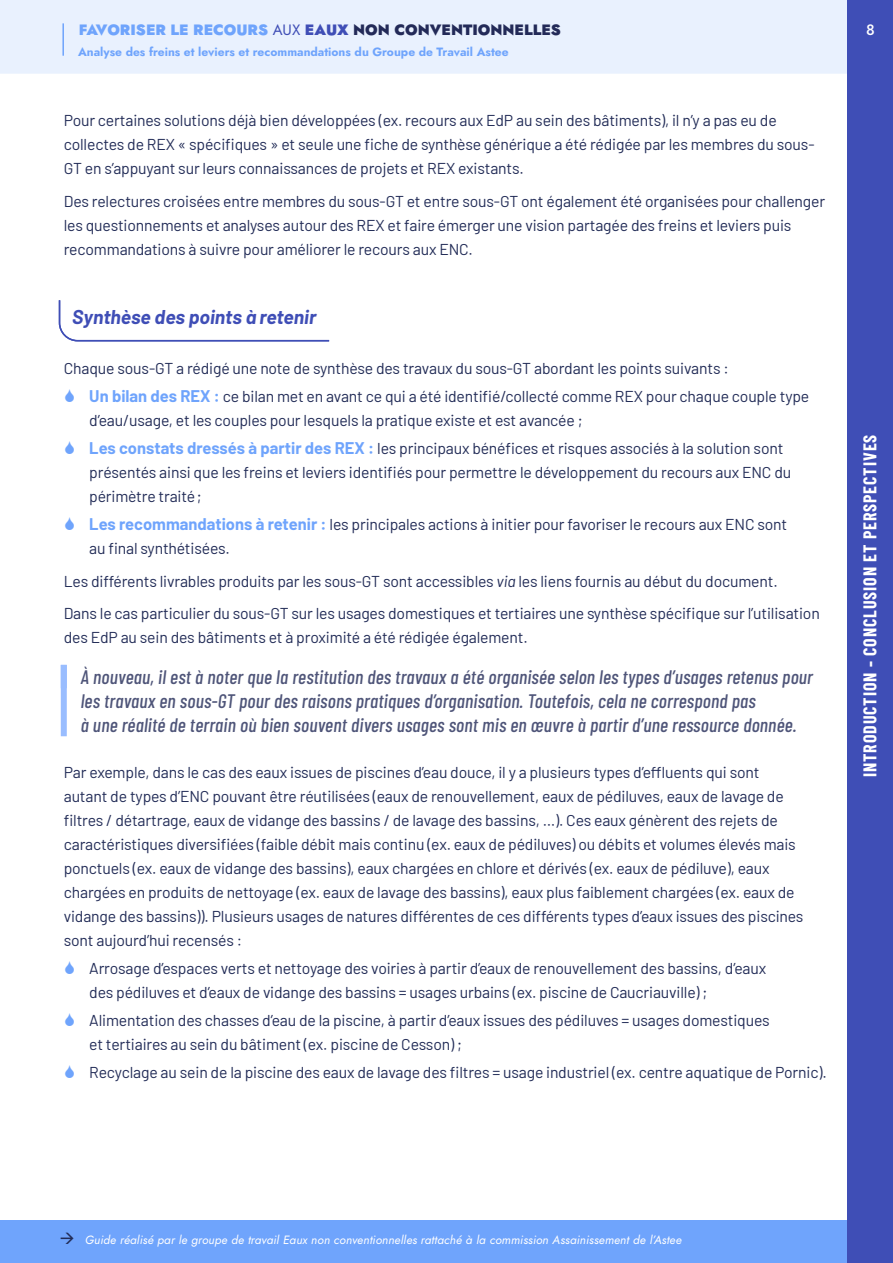
<style>
.page{position:relative;width:893px;height:1263px;background:#fff}
.page>*{position:absolute;margin:0;border:0;box-sizing:border-box;transform-origin:0 0}
.t1{font:italic 500 19.5px/24px "Barlow Condensed";letter-spacing:.01em;color:#4f5579}
.t2{font:italic 700 19.5px "Barlow";color:#3f4eb6}
.t3{font:700 18px "Barlow Condensed";letter-spacing:.05em;color:#fff}
.t4{font:15.75px/24px "Barlow";letter-spacing:-.01em;color:#222c57}
.t5{font:900 15px "Jost";color:#232a58}
.t6{font:500 15px "Jost";color:#fff}
.t7{font:italic 12px "Jost";letter-spacing:.01em;color:#fff}
.t8{font:700 12px "Jost";color:#6fa4fc}
.s1{color:#6fa4fc}
.s2{font-weight:400;color:#3f4eb6}
.s3{color:#3f4eb6}
.s4{font-weight:700;font-size:16.5px;color:#6fa4fc}
.s5{font-style:italic}
</style>
<div class="page">
<div style="left:0;top:1220px;width:893px;height:43px;background:#6fa4fc"></div>
<div style="left:0;top:0;width:848px;height:74px;background:#e9f1fe"></div>
<div style="left:848px;top:0;width:45px;height:1263px;background:#3f4eb6"></div>
<hr style="left:62px;top:23px;width:2px;height:33px;background:#6fa4fc">
<svg style="left:58px;top:300px;width:272px;height:42px"></svg>
<div style="left:61px;top:665px;width:6px;height:71px;background:#99bdff"></div>
<p class="t5" style="left:79px;top:19px;width:484px"><span class="s1">FAVORISER LE RECOURS</span> <span class="s2">AUX</span> <span class="s3">EAUX</span> NON CONVENTIONNELLES</p>
<p class="t6" style="left:866px;top:19px;width:10px">8</p>
<p class="t8" style="left:78px;top:43px;width:432px">Analyse des freins et leviers et recommandations du Groupe de Travail Astee</p>
<p class="t4" style="left:64px;top:107px;width:752px">Pour certaines solutions déjà bien développées (ex. recours aux EdP au sein des bâtiments), il n’y a pas eu de collectes de REX « spécifiques » et seule une fiche de synthèse générique a été rédigée par les membres du sous-<br>GT en s’appuyant sur leurs connaissances de projets et REX existants.</p>
<p class="t4" style="left:64px;top:188px;width:763px">Des relectures croisées entre membres du sous-GT et entre sous-GT ont également été organisées pour challenger les questionnements et analyses autour des REX et faire émerger une vision partagée des freins et leviers puis recommandations à suivre pour améliorer le recours aux ENC.</p>
<p class="t2" style="left:72px;top:303px;width:246px">Synthèse des points à retenir</p>
<p class="t4" style="left:89px;top:353px;width:721px;line-height:28.2px;text-indent:-26px">Chaque sous-GT a rédigé une note de synthèse des travaux du sous-GT abordant les points suivants :<br><span class="s4">Un bilan des REX :</span> ce bilan met en avant ce qui a été identifié/collecté comme REX pour chaque couple type</p>
<p class="t4" style="left:89px;top:405px;width:696px;line-height:28.2px">d’eau/usage, et les couples pour lesquels la pratique existe et est avancée ;<br><span class="s4">Les constats dressés à partir des REX :</span> les principaux bénéfices et risques associés à la solution sont</p>
<p class="t4" style="left:89px;top:459px;width:703px">présentés ainsi que les freins et leviers identifiés pour permettre le développement du recours aux ENC du périmètre traité;</p>
<p class="t4" style="left:89px;top:511px;width:700px"><span class="s4">Les recommandations à retenir :</span> les principales actions à initier pour favoriser le recours aux ENC sont au final synthétisées.</p>
<p class="t4" style="left:64px;top:564px;width:758px;line-height:32.5px">Les différents livrables produits par les sous-GT sont accessibles <span class="s5">via</span> les liens fournis au début du document.<br>Dans le cas particulier du sous-GT sur les usages domestiques et tertiaires une synthèse spécifique sur l’utilisation</p>
<p class="t4" style="left:64px;top:624px;width:466px">des EdP au sein des bâtiments et à proximité a été rédigée également.</p>
<p class="t1" style="left:81px;top:664px;width:734px">À nouveau, il est à noter que la restitution des travaux a été organisée selon les types d’usages retenus pour les travaux en sous-GT pour des raisons pratiques d’organisation. Toutefois, cela ne correspond pas<br>à une réalité de terrain où bien souvent divers usages sont mis en œuvre à partir d’une ressource donnée.</p>
<p class="t4" style="left:64px;top:759px;width:741px">Par exemple, dans le cas des eaux issues de piscines d’eau douce, il y a plusieurs types d’effluents qui sont autant de types d’ENC pouvant être réutilisées (eaux de renouvellement, eaux de pédiluves, eaux de lavage de filtres / détartrage, eaux de vidange des bassins / de lavage des bassins, …). Ces eaux génèrent des rejets de caractéristiques diversifiées (faible débit mais continu (ex. eaux de pédiluves) ou débits et volumes élevés mais ponctuels (ex. eaux de vidange des bassins), eaux chargées en chlore et dérivés (ex. eaux de pédiluve), eaux chargées en produits de nettoyage (ex. eaux de lavage des bassins), eaux plus faiblement chargées (ex. eaux de vidange des bassins)). Plusieurs usages de natures différentes de ces différents types d’eaux issues des piscines sont aujourd’hui recensés :</p>
<p class="t4" style="left:89px;top:955px;width:678px">Arrosage d’espaces verts et nettoyage des voiries à partir d’eaux de renouvellement des bassins, d’eaux des pédiluves et d’eaux de vidange des bassins = usages urbains (ex. piscine de Caucriauville) ;</p>
<p class="t4" style="left:89px;top:1007px;width:682px">Alimentation des chasses d’eau de la piscine, à partir d’eaux issues des pédiluves = usages domestiques et tertiaires au sein du bâtiment (ex. piscine de Cesson) ;</p>
<p class="t4" style="left:89px;top:1059px;width:739px">Recyclage au sein de la piscine des eaux de lavage des filtres = usage industriel (ex. centre aquatique de Pornic).</p>
<p class="t3" style="left:857px;top:777px;width:344px;rotate:-90deg">INTRODUCTION - CONCLUSION ET PERSPECTIVES</p>
<p class="t7" style="left:85px;top:1232px;width:598px">Guide réalisé par le groupe de travail Eaux non conventionnelles rattaché à la commission Assainissement de l’Astee</p>
</div>
